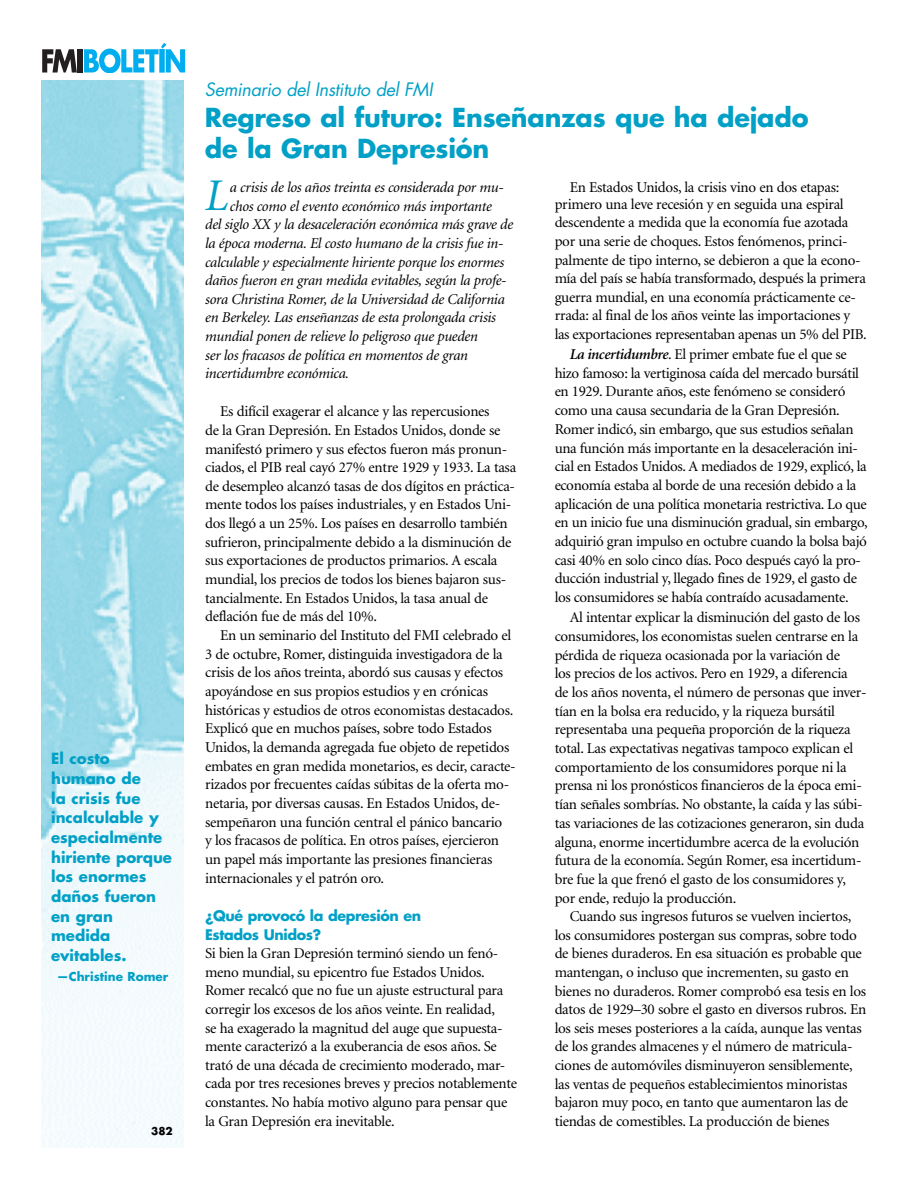
<style>
.page{position:relative;width:918px;height:1188px;background:#fff}
.page>*{position:absolute;margin:0;border:0;box-sizing:border-box;transform-origin:0 0}
.t1{font:italic 45.3px "Minion";color:#02a0c6}
.t2{font:700 25.5px/30.6px "Futura";letter-spacing:-.005em;color:#02a0c6}
.t3{font:italic 18px "Futura";letter-spacing:-.02em;color:#02a0c6}
.t4{font:15px/18.6px "Minion";letter-spacing:-.02em;color:#000}
.t5{font:italic 15px "Minion";letter-spacing:-.02em;color:#000}
.t6{font:700 15px/19.6px "Futura";color:#02a0c6}
.t7{font:700 14.25px/18.6px "Futura";letter-spacing:-.03em;color:#02a0c6}
.t8{font:700 12px "Futura";color:#02a0c6}
.t9{font:700 10.5px "Futura";color:#000}
.s1{font-weight:600;font-style:italic}
</style>
<div class="page">
<svg style="left:42px;top:49px;width:35px;height:23px"></svg>
<div style="left:78px;top:49px;width:5px;height:23px;background:#231f20"></div>
<svg style="left:84px;top:43px;width:101px;height:29px"></svg>
<img style="left:42px;top:80px;width:141px;height:1067px">
<p class="t6" style="left:51px;top:750px;width:122px">El costo humano de<br>la crisis fue incalculable y especialmente hiriente porque los enormes daños fueron en gran medida evitables.</p>
<p class="t8" style="left:57px;top:971px;width:113px">—Christine Romer</p>
<p class="t9" style="left:151px;top:1126px;width:23px">382</p>
<p class="t3" style="left:205px;top:81px;width:229px">Seminario del Instituto del FMI</p>
<h2 class="t2" style="left:205px;top:104px;width:605px">Regreso al futuro: Enseñanzas que ha dejado de la Gran Depresión</h2>
<h1 class="t1" style="left:205px;top:177px;width:25px">L</h1>
<p class="t5" style="left:230px;top:182px;width:275px">a crisis de los años treinta es considerada por mu-</p>
<p class="t5" style="left:230px;top:200px;width:263px">chos como el evento económico más importante</p>
<p class="t5" style="left:205px;top:219px;width:310px">del siglo XX y la desaceleración económica más grave de</p>
<p class="t5" style="left:205px;top:237px;width:300px">la época moderna. El costo humano de la crisis fue in-</p>
<p class="t5" style="left:205px;top:256px;width:301px">calculable y especialmente hiriente porque los enormes</p>
<p class="t5" style="left:205px;top:275px;width:303px">daños fueron en gran medida evitables, según la profe-</p>
<p class="t5" style="left:205px;top:293px;width:301px">sora Christina Romer, de la Universidad de California</p>
<p class="t5" style="left:205px;top:312px;width:292px">en Berkeley. Las enseñanzas de esta prolongada crisis</p>
<p class="t5" style="left:205px;top:330px;width:274px">mundial ponen de relieve lo peligroso que pueden</p>
<p class="t5" style="left:205px;top:349px;width:264px">ser los fracasos de política en momentos de gran</p>
<p class="t5" style="left:205px;top:368px;width:145px">incertidumbre económica.</p>
<p class="t4" style="left:205px;top:403px;width:313px;text-indent:15px">Es difícil exagerar el alcance y las repercusiones<br>de la Gran Depresión. En Estados Unidos, donde se manifestó primero y sus efectos fueron más pronun&shy;ciados, el PIB real cayó 27% entre 1929 y 1933. La tasa de desempleo alcanzó tasas de dos dígitos en práctica&shy;mente todos los países industriales, y en Estados Uni&shy;dos llegó a un 25%. Los países en desarrollo también sufrieron, principalmente debido a la disminución de sus exportaciones de productos primarios. A escala mundial, los precios de todos los bienes bajaron sus&shy;tancialmente. En Estados Unidos, la tasa anual de deflación fue de más del 10%.</p>
<p class="t4" style="left:205px;top:627px;width:312px;text-indent:15px">En un seminario del Instituto del FMI celebrado el 3 de octubre, Romer, distinguida investigadora de la crisis de los años treinta, abordó sus causas y efectos apoyándose en sus propios estudios y en crónicas históricas y estudios de otros economistas destacados.<br>Explicó que en muchos países, sobre todo Estados Unidos, la demanda agregada fue objeto de repetidos embates en gran medida monetarios, es decir, caracte&shy;rizados por frecuentes caídas súbitas de la oferta mo&shy;netaria, por diversas causas. En Estados Unidos, de&shy;sempeñaron una función central el pánico bancario<br>y los fracasos de política. En otros países, ejercieron un papel más importante las presiones financieras internacionales y el patrón oro.</p>
<p class="t7" style="left:205px;top:908px;width:217px">¿Qué provocó la depresión en<br>Estados Unidos?</p>
<p class="t4" style="left:205px;top:945px;width:313px">Si bien la Gran Depresión terminó siendo un fenó&shy;meno mundial, su epicentro fue Estados Unidos.<br>Romer recalcó que no fue un ajuste estructural para corregir los excesos de los años veinte. En realidad,<br>se ha exagerado la magnitud del auge que supuesta&shy;mente caracterizó a la exuberancia de esos años. Se trató de una década de crecimiento moderado, mar&shy;cada por tres recesiones breves y precios notablemente constantes. No había motivo alguno para pensar que la Gran Depresión era inevitable.</p>
<p class="t4" style="left:555px;top:180px;width:291px;line-height:17.1px;text-align:right">En Estados Unidos, la crisis vino en dos etapas: primero una leve recesión y en seguida una espiral</p>
<p class="t4" style="left:555px;top:214px;width:314px">descendente a medida que la economía fue azotada por una serie de choques. Estos fenómenos, princi&shy;palmente de tipo interno, se debieron a que la econo&shy;mía del país se había transformado, después la primera guerra mundial, en una economía prácticamente ce&shy;rrada: al final de los años veinte las importaciones y las exportaciones representaban apenas un 5% del PIB.</p>
<p class="t4" style="left:555px;top:346px;width:314px;text-indent:15px"><span class="s1">La incertidumbre</span>. El primer embate fue el que se hizo famoso: la vertiginosa caída del mercado bursátil en 1929. Durante años, este fenómeno se consideró como una causa secundaria de la Gran Depresión.<br>Romer indicó, sin embargo, que sus estudios señalan una función más importante en la desaceleración ini&shy;cial en Estados Unidos. A mediados de 1929, explicó, la economía estaba al borde de una recesión debido a la aplicación de una política monetaria restrictiva. Lo que en un inicio fue una disminución gradual, sin embargo, adquirió gran impulso en octubre cuando la bolsa bajó casi 40% en solo cinco días. Poco después cayó la pro&shy;ducción industrial y, llegado fines de 1929, el gasto de los consumidores se había contraído acusadamente.</p>
<p class="t4" style="left:555px;top:609px;width:313px;text-indent:15px">Al intentar explicar la disminución del gasto de los consumidores, los economistas suelen centrarse en la pérdida de riqueza ocasionada por la variación de<br>los precios de los activos. Pero en 1929, a diferencia<br>de los años noventa, el número de personas que inver&shy;tían en la bolsa era reducido, y la riqueza bursátil representaba una pequeña proporción de la riqueza total. Las expectativas negativas tampoco explican el comportamiento de los consumidores porque ni la prensa ni los pronósticos financieros de la época emi&shy;tían señales sombrías. No obstante, la caída y las súbi&shy;tas variaciones de las cotizaciones generaron, sin duda alguna, enorme incertidumbre acerca de la evolución futura de la economía. Según Romer, esa incertidum&shy;bre fue la que frenó el gasto de los consumidores y, por ende, redujo la producción.</p>
<p class="t4" style="left:555px;top:908px;width:313px;text-indent:15px">Cuando sus ingresos futuros se vuelven inciertos, los consumidores postergan sus compras, sobre todo de bienes duraderos. En esa situación es probable que mantengan, o incluso que incrementen, su gasto en bienes no duraderos. Romer comprobó esa tesis en los datos de 1929–30 sobre el gasto en diversos rubros. En los seis meses posteriores a la caída, aunque las ventas de los grandes almacenes y el número de matricula&shy;ciones de automóviles disminuyeron sensiblemente, las ventas de pequeños establecimientos minoristas bajaron muy poco, en tanto que aumentaron las de tiendas de comestibles. La producción de bienes</p>
</div>
